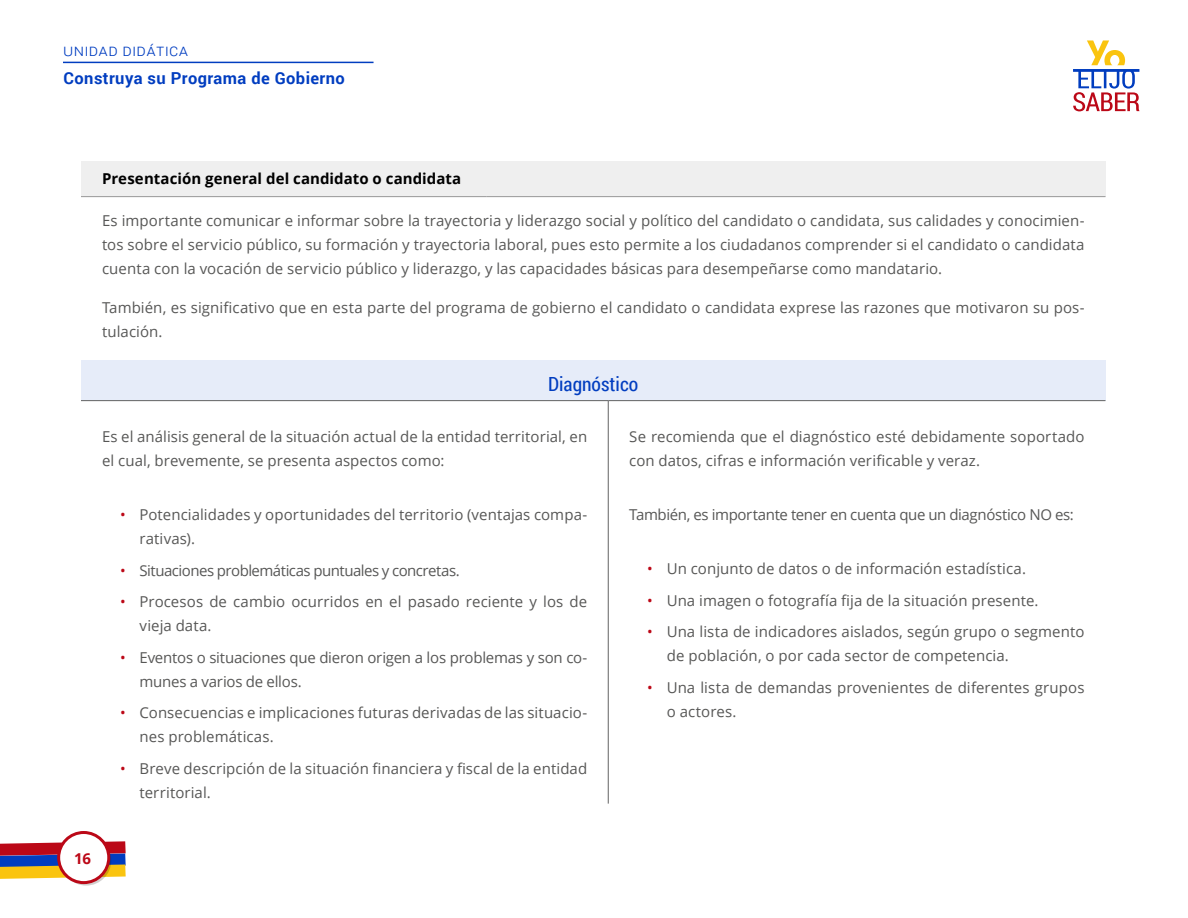
<style>
.page{position:relative;width:1188px;height:918px;background:#fff}
.page>*{position:absolute;margin:0;border:0;box-sizing:border-box;transform-origin:0 0}
.t1{font:19.5px "Roboto Condensed";color:#013dc0}
.t2{font:700 16.5px "Roboto";letter-spacing:.025em;color:#013dc0}
.t3{font:300 16.5px "Roboto";letter-spacing:.025em;color:#013dc0}
.t4{font:15px/24px "Open Sans";letter-spacing:.005em;color:#575756}
.t5{font:15px/24px "Open Sans";letter-spacing:-.015em;color:#575756}
.t6{font:15px "Open Sans";letter-spacing:-.025em;color:#575756}
.t7{font:15px "Open Sans";letter-spacing:-.035em;color:#575756}
.t8{font:700 15px "Open Sans";letter-spacing:.005em;color:#000}
.t9{font:700 15px "Open Sans";color:#bc0817}
.s1{color:#bc0817}
</style>
<div class="page">
<svg style="left:0;top:841px;width:126px;height:38px;background:#a46957"></svg>
<svg style="left:61px;top:835px;width:50px;height:51px"></svg>
<div style="left:59px;top:833px;width:50px;height:50px;background:#fff;border-radius:50%"></div>
<div style="left:57px;top:831px;width:53px;height:53px;border:3px solid #bb0817;border-radius:50%"></div>
<svg style="left:1073px;top:40px;width:67px;height:71px"></svg>
<hr style="left:63px;top:62px;width:311px;height:1px;background:#013dc0">
<div style="left:81px;top:161px;width:1025px;height:36px;background:#efefef"></div>
<hr style="left:81px;top:196px;width:406px;height:1px;background:#999">
<hr style="left:487px;top:196px;width:619px;height:1px;background:#999">
<div style="left:81px;top:360px;width:1025px;height:41px;background:#e6ecf9"></div>
<hr style="left:81px;top:400px;width:527px;height:1px;background:#636363">
<hr style="left:608px;top:400px;width:498px;height:1px;background:#636363">
<hr style="left:608px;top:401px;width:1px;height:403px;background:#636363">
<p class="t3" style="left:63px;top:39px;width:127px">unidad didática</p>
<p class="t2" style="left:64px;top:67px;width:283px">Construya su Programa de Gobierno</p>
<p class="t8" style="left:102px;top:168px;width:361px">Presentación general del candidato o candidata</p>
<p class="t4" style="left:102px;top:208px;width:984px;text-align:justify">Es importante comunicar e informar sobre la trayectoria y liderazgo social y político del candidato o candidata, sus calidades y conocimien&shy;tos sobre el servicio público, su formación y trayectoria laboral, pues esto permite a los ciudadanos comprender si el candidato o candidata cuenta con la vocación de servicio público y liderazgo, y las capacidades básicas para desempeñarse como mandatario.</p>
<p class="t4" style="left:102px;top:295px;width:984px">También, es significativo que en esta parte del programa de gobierno el candidato o candidata exprese las razones que motivaron su pos&shy;tulación.</p>
<h1 class="t1" style="left:548px;top:370px;width:92px">Diagnóstico</h1>
<p class="t4" style="left:102px;top:424px;width:487px">Es el análisis general de la situación actual de la entidad territorial, en el cual, brevemente, se presenta aspectos como:</p>
<p class="t4" style="left:140px;top:502px;width:449px;text-indent:-20px"><span class="s1">•</span> Potencialidades y oportunidades del territorio (ventajas compa&shy;rativas).</p>
<p class="t7" style="left:120px;top:560px;width:341px"><span class="s1">•</span> Situaciones problemáticas puntuales y concretas.</p>
<p class="t4" style="left:140px;top:589px;width:449px;text-indent:-20px"><span class="s1">•</span> Procesos de cambio ocurridos en el pasado reciente y los de vieja data.</p>
<p class="t5" style="left:140px;top:645px;width:449px;text-indent:-20px"><span class="s1">•</span> Eventos o situaciones que dieron origen a los problemas y son co&shy;munes a varios de ellos.</p>
<p class="t4" style="left:140px;top:700px;width:449px;text-indent:-20px"><span class="s1">•</span> Consecuencias e implicaciones futuras derivadas de las situacio&shy;nes problemáticas.</p>
<p class="t4" style="left:140px;top:756px;width:449px;text-indent:-20px"><span class="s1">•</span> Breve descripción de la situación financiera y fiscal de la entidad territorial.</p>
<p class="t4" style="left:629px;top:424px;width:457px">Se recomienda que el diagnóstico esté debidamente soportado con datos, cifras e información verificable y veraz.</p>
<p class="t6" style="left:629px;top:504px;width:446px">También, es importante tener en cuenta que un diagnóstico NO es:</p>
<p class="t4" style="left:647px;top:556px;width:380px"><span class="s1">•</span> Un conjunto de datos o de información estadística.</p>
<p class="t4" style="left:647px;top:588px;width:393px"><span class="s1">•</span> Una imagen o fotografía fija de la situación presente.</p>
<p class="t4" style="left:667px;top:619px;width:419px;text-indent:-19px"><span class="s1">•</span> Una lista de indicadores aislados, según grupo o segmento de población, o por cada sector de competencia.</p>
<p class="t4" style="left:667px;top:675px;width:419px;text-indent:-19px"><span class="s1">•</span> Una lista de demandas provenientes de diferentes grupos o actores.</p>
<p class="t9" style="left:74px;top:848px;width:18px">16</p>
</div>
